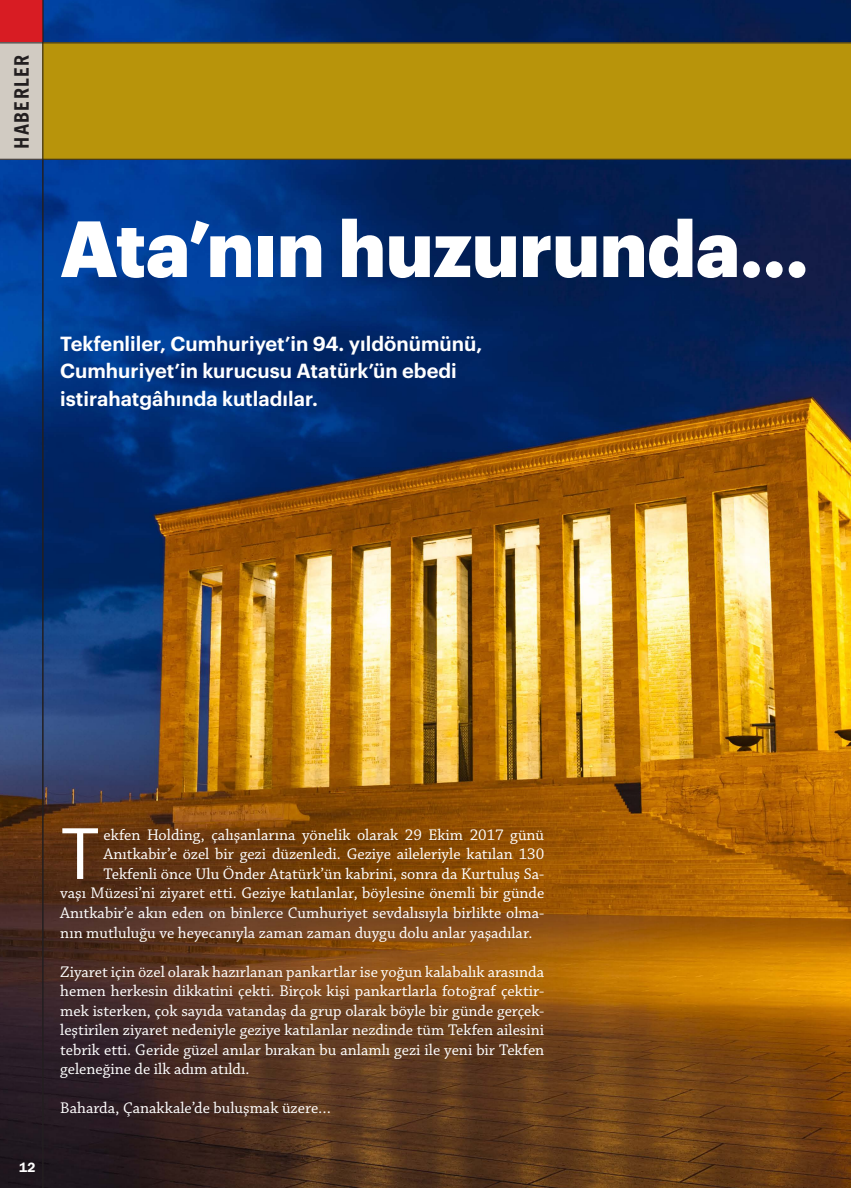
<style>
.page{position:relative;width:851px;height:1188px;background:#fff}
.page>*{position:absolute;margin:0;border:0;box-sizing:border-box;transform-origin:0 0}
.HABER_ANA_BASLIK_emr{font:900 77.75px "Graphik";color:#fff}
.Anayazi{font:70.75px "Graphik";color:#fff}
.Anayazi-2{font:600 20px/27.5px "Graphik";color:#fff}
.t1{font:700 20px "Trade Gothic";letter-spacing:.06em;color:#231f20}
.Anayazi-3{font:16.25px/19.5px "Chaparral Pro";color:#fff;text-align:justify}
.t2{font:600 13.75px "Franklin Gothic";color:#fff}
</style>
<div class="page">
<img style="left:0;top:0;width:850px;height:1187px">
<div style="left:0;top:0;width:43px;height:43px;background:#d81c23"></div>
<div style="left:0;top:43px;width:43px;height:116px;background:#d1cbc2"></div>
<div style="left:43px;top:43px;width:807px;height:116px;background:#b8940b"></div>
<hr style="left:43px;top:0;width:1px;height:1187px;background:#231f20">
<hr style="left:0;top:43px;width:850px;height:1px;background:#231f20">
<hr style="left:0;top:159px;width:850px;height:1px;background:#231f20">
<p class="t1" style="left:9px;top:149px;width:95px;rotate:-90deg">HABERLER</p>
<p class="HABER_ANA_BASLIK_emr" style="left:60px;top:188px;width:749px">Ata’nın huzurunda...</p>
<p class="Anayazi-2" style="left:60px;top:328px;width:423px">Tekfenliler, Cumhuriyet’in 94. yıldönümünü,<br>Cumhuriyet’in kurucusu Atatürk’ün ebedi istirahatgâhında kutladılar.</p>
<p class="t2" style="left:19px;top:1158px;width:18px">12</p>
<p class="Anayazi" style="left:60px;top:800px;width:41px">T</p>
<p class="Anayazi-3" style="left:103px;top:825px;width:442px">ekfen Holding, çalışanlarına yönelik olarak 29 Ekim 2017 günü</p>
<p class="Anayazi-3" style="left:103px;top:844px;width:442px">Anıtkabir’e özel bir gezi düzenledi. Geziye aileleriyle katılan 130</p>
<p class="Anayazi-3" style="left:103px;top:864px;width:442px">Tekfenli önce Ulu Önder Atatürk’ün kabrini, sonra da Kurtuluş Sa-</p>
<p class="Anayazi-3" style="left:60px;top:883px;width:485px">vaşı Müzesi’ni ziyaret etti. Geziye katılanlar, böylesine önemli bir günde</p>
<p class="Anayazi-3" style="left:60px;top:903px;width:485px">Anıtkabir’e akın eden on binlerce Cumhuriyet sevdalısıyla birlikte olma-</p>
<p class="Anayazi-3" style="left:60px;top:922px;width:473px">nın mutluluğu ve heyecanıyla zaman zaman duygu dolu anlar yaşadılar.</p>
<p class="Anayazi-3" style="left:60px;top:961px;width:485px">Ziyaret için özel olarak hazırlanan pankartlar ise yoğun kalabalık arasında hemen herkesin dikkatini çekti. Birçok kişi pankartlarla fotoğraf çektir&shy;mek isterken, çok sayıda vatandaş da grup olarak böyle bir günde gerçek&shy;leştirilen ziyaret nedeniyle geziye katılanlar nezdinde tüm Tekfen ailesini tebrik etti. Geride güzel anılar bırakan bu anlamlı gezi ile yeni bir Tekfen geleneğine de ilk adım atıldı.</p>
<p class="Anayazi-3" style="left:60px;top:1098px;width:272px">Baharda, Çanakkale’de buluşmak üzere…</p>
</div>
